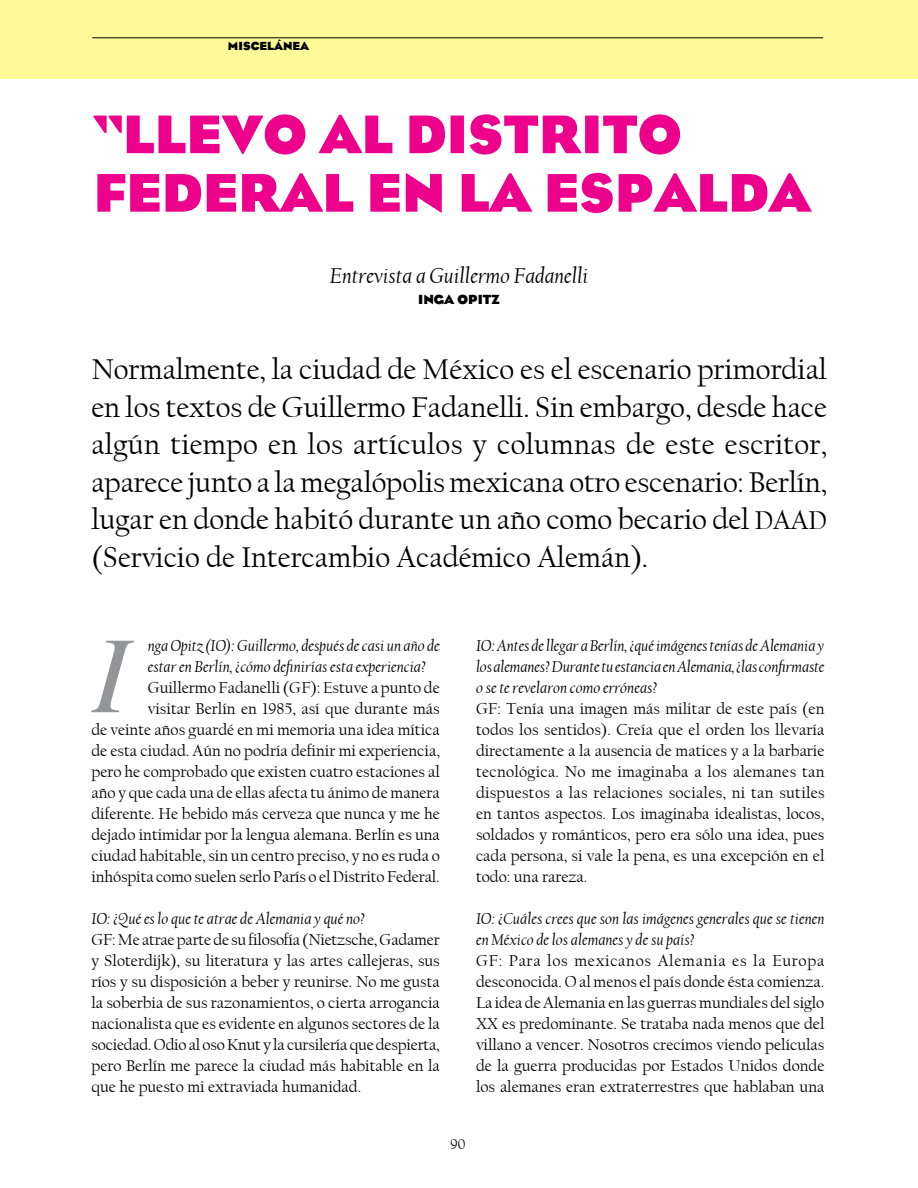
<style>
.page{position:relative;width:918px;height:1188px;background:#fff}
.page>*{position:absolute;margin:0;border:0;box-sizing:border-box;transform-origin:0 0}
.t1{font:italic 109.5px "Times";color:#939598}
.t2{font:700 55.5px/58.5px "Eagle";color:#ec008c}
.t3{font:30px/37.5px "Californian FB";color:#000;text-align:justify}
.t4{font:italic 22.5px "Californian FB";color:#000}
.t5{font:16.5px/21px "Californian FB";color:#000;text-align:justify}
.t6{font:italic 16.5px/21px "Californian FB";color:#000}
.t7{font:15px "Californian FB";color:#000}
.t8{font:700 13.5px "Eagle";color:#000}
.t9{font:700 12px "Eagle";color:#000}
.s1{font-size:27px}
</style>
<div class="page">
<div style="left:0;top:0;width:918px;height:79px;background:#fffa99"></div>
<hr style="left:92px;top:37px;width:731px;height:1px;background:#000">
<p class="t9" style="left:228px;top:39px;width:83px">MISCELÁNEA</p>
<h2 class="t2" style="left:94px;top:105px;width:719px">“LLEVO AL DISTRITO<br>FEDERAL EN LA ESPALDA</h2>
<h3 class="t4" style="left:330px;top:263px;width:260px">Entrevista a Guillermo Fadanelli</h3>
<p class="t8" style="left:418px;top:292px;width:83px">INGA OPITZ</p>
<p class="t3" style="left:91px;top:351px;width:737px">Normalmente, la ciudad de México es el escenario primordial en los textos de Guillermo Fadanelli. Sin embargo, desde hace algún tiempo en los artículos y columnas de este escritor, aparece junto a la megalópolis mexicana otro escenario: Berlín, lugar en donde habitó durante un año como becario del <span class="s1">DAAD </span>(Servicio de Intercambio Académico Alemán).</p>
<p class="t6" style="left:148px;top:635px;width:294px">nga Opitz (IO): Guillermo, después de casi un año de estar en Berlín, ¿cómo defini-rías esta ex-pe-rien-cia?</p>
<p class="t5" style="left:91px;top:677px;width:350px;text-align:right">Guillermo Fadanelli (GF): Estuve a punto de<br>visitar Berlín en 1985, así que durante más<br>de veinte años guardé en mi memoria una idea mítica de esta ciudad. Aún no podría de-fi-nir mi experiencia, pero he comprobado que existen cuatro estaciones al año y que cada una de ellas afecta tu ánimo de manera diferente. He bebido más cerveza que nunca y me he dejado intimidar por la lengua alemana. Berlín es una ciudad habitable, sin un centro preciso, y no es ruda o inhóspita como suelen serlo París o el Distrito Federal.</p>
<p class="t6" style="left:91px;top:908px;width:275px">IO: ¿Qué es lo que te atrae de Alemania y qué no?</p>
<p class="t5" style="left:91px;top:929px;width:350px">GF: Me atrae parte de su filosofía (Nietzsche, Gadamer y Sloterdijk), su literatura y las artes callejeras, sus ríos y su disposición a beber y reunirse. No me gusta la soberbia de sus razonamientos, o cierta arrogancia nacionalista que es evidente en algunos sectores de la sociedad. Odio al oso Knut y la cursilería que despierta, pero Berlín me parece la ciudad más habitable en la que he puesto mi extraviada humanidad.</p>
<h1 class="t1" style="left:92px;top:615px;width:38px">I</h1>
<p class="t6" style="left:476px;top:635px;width:350px;text-align:justify">IO: Antes de llegar a Berlín, ¿qué imágenes tenías de Alemania y los alemanes? Du-rante tu estancia en Alemania, ¿las confirmaste o se te revelaron como er-ró-neas?</p>
<p class="t5" style="left:476px;top:698px;width:350px">GF: Tenía una imagen más militar de este país (en todos los sentidos). Creía que el or-den los llevaría directamente a la ausencia de matices y a la barbarie tec-no-ló-gica. No me imaginaba a los alemanes tan dispuestos a las relaciones sociales, ni tan sutiles en tantos aspectos. Los imaginaba idealistas, locos, soldados y román-ti-cos, pero era sólo una idea, pues cada persona, si vale la pena, es una excepción en el todo: una rareza.</p>
<p class="t6" style="left:476px;top:908px;width:350px">IO: ¿Cuáles crees que son las imágenes generales que se tienen en México de los ale-manes y de su país?</p>
<p class="t5" style="left:476px;top:950px;width:350px">GF: Para los mexicanos Alemania es la Europa desconocida. O al menos el país donde ésta comienza.<br>La idea de Alemania en las guerras mundiales del siglo XX es pre-do-mi-nante. Se trataba nada menos que del villano a vencer. Nosotros creci-mos viendo pe-lí-culas de la guerra producidas por Estados Unidos donde los ale-manes eran extra-ter-res-tres que hablaban una</p>
<p class="t7" style="left:450px;top:1135px;width:17px">90</p>
</div>
